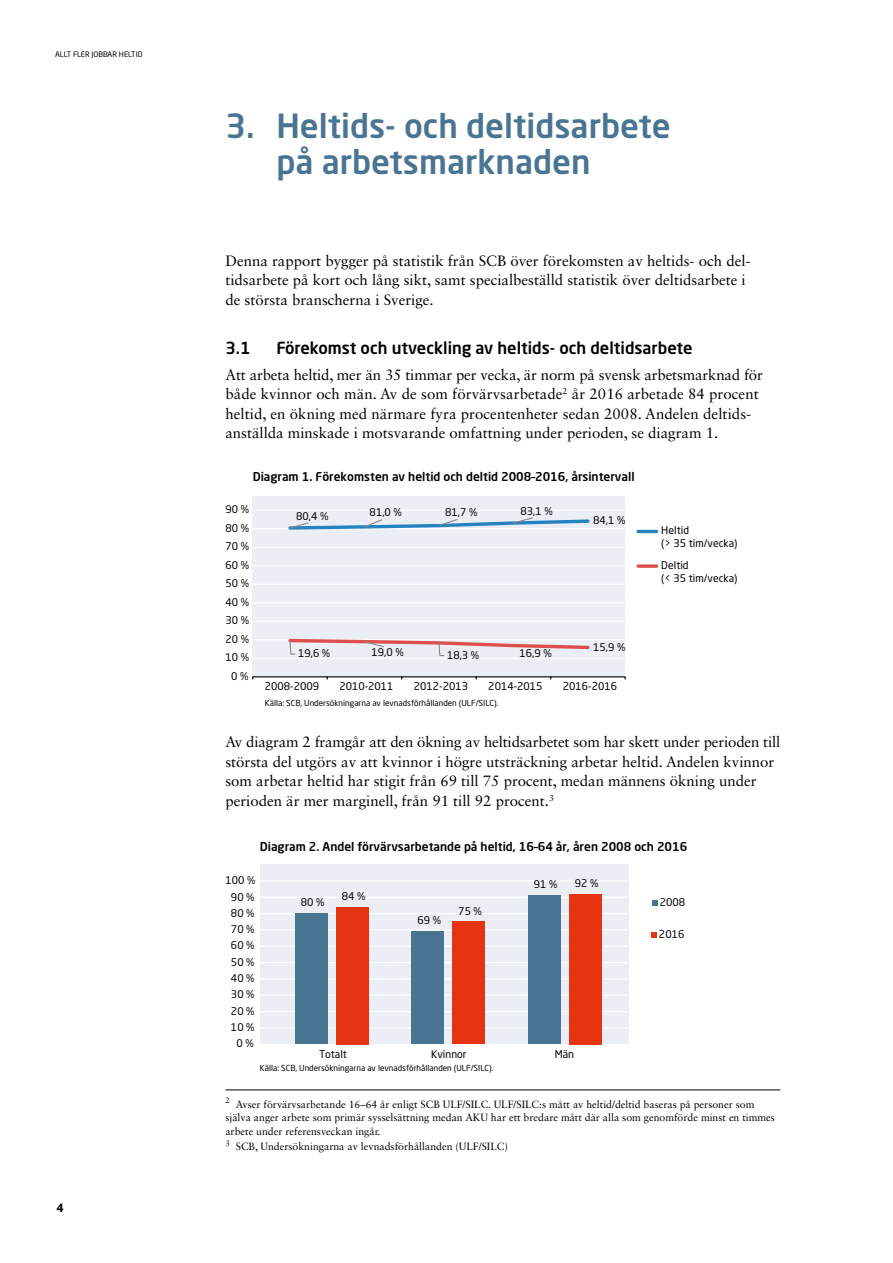
<style>
.page{position:relative;width:893px;height:1263px;background:#fff}
.page>*{position:absolute;margin:0;border:0;box-sizing:border-box;transform-origin:0 0}
.t1{font:500 33px/36px "Neo Sans Pro";color:#497593}
.t2{font:500 16.5px "Neo Sans Pro";color:#000}
.t3{font:15px/19.5px "Sabon LT Std";color:#000}
.t4{font:500 12px "Neo Sans Pro";color:#000}
.t5{font:700 11.25px "Neo Sans Pro";color:#000}
.t6{font:10.5px/13.5px "Sabon LT Std";color:#000}
.t7{font:10.5px/12.6px "Neo Sans Pro";color:#000}
.t8{font:8.25px "Neo Sans Pro";color:#000}
.t9{font:7.5px "Neo Sans Pro";color:#000}
</style>
<div class="page">
<div style="left:253px;top:496px;width:372px;height:181px;background:#ebeff5"></div>
<hr style="left:253px;top:658px;width:372px;height:1px;background:#fff">
<hr style="left:253px;top:639px;width:372px;height:1px;background:#fff">
<hr style="left:253px;top:621px;width:372px;height:1px;background:#fff">
<hr style="left:253px;top:602px;width:372px;height:1px;background:#fff">
<hr style="left:253px;top:584px;width:372px;height:1px;background:#fff">
<hr style="left:253px;top:565px;width:372px;height:1px;background:#fff">
<hr style="left:253px;top:547px;width:372px;height:1px;background:#fff">
<hr style="left:253px;top:528px;width:372px;height:1px;background:#fff">
<hr style="left:253px;top:510px;width:372px;height:1px;background:#fff">
<hr style="left:253px;top:676px;width:372px;height:1px;background:#000">
<svg style="left:288px;top:517px;width:302px;height:13px"></svg>
<svg style="left:288px;top:638px;width:302px;height:19px"></svg>
<hr style="left:638px;top:530px;width:19px;height:3px;background:#2683c2">
<svg style="left:638px;top:564px;width:19px;height:4px"></svg>
<div style="left:260px;top:865px;width:368px;height:179px;background:#ebeff5"></div>
<hr style="left:260px;top:1027px;width:368px;height:1px;background:#fff">
<hr style="left:260px;top:1011px;width:368px;height:1px;background:#fff">
<hr style="left:260px;top:994px;width:368px;height:2px;background:#fff">
<hr style="left:260px;top:978px;width:368px;height:1px;background:#fff">
<hr style="left:260px;top:962px;width:368px;height:1px;background:#fff">
<hr style="left:260px;top:946px;width:368px;height:1px;background:#fff">
<hr style="left:260px;top:929px;width:368px;height:1px;background:#fff">
<hr style="left:260px;top:913px;width:368px;height:1px;background:#fff">
<hr style="left:260px;top:897px;width:368px;height:1px;background:#fff">
<hr style="left:260px;top:880px;width:368px;height:1px;background:#fff">
<div style="left:412px;top:932px;width:32px;height:112px;background:#497593"></div>
<div style="left:295px;top:913px;width:32px;height:131px;background:#497593"></div>
<div style="left:528px;top:896px;width:32px;height:148px;background:#497593"></div>
<div style="left:452px;top:922px;width:33px;height:122px;background:#e63312"></div>
<div style="left:336px;top:907px;width:32px;height:137px;background:#e63312"></div>
<div style="left:569px;top:894px;width:32px;height:150px;background:#e63312"></div>
<svg style="left:653px;top:901px;width:5px;height:5px"></svg>
<svg style="left:652px;top:932px;width:5px;height:5px"></svg>
<hr style="left:225px;top:1090px;width:555px;height:1px;background:#000">
<p class="t9" style="left:55px;top:49px;width:89px">ALLT FLER JOBBAR HELTID</p>
<p class="t5" style="left:56px;top:1200px;width:9px">4</p>
<h1 class="t1" style="left:276px;top:107px;width:396px;text-indent:-51px">3. Heltids- och deltidsarbete på arbetsmarknaden</h1>
<p class="t3" style="left:225px;top:251px;width:527px">Denna rapport bygger på statistik från SCB över förekomsten av heltids- och del&shy;tidsarbete på kort och lång sikt, samt specialbeställd statistik över deltidsarbete i de största branscherna i Sverige.</p>
<p class="t2" style="left:225px;top:337px;width:27px">3.1</p>
<p class="t2" style="left:276px;top:337px;width:418px">Förekomst och utveckling av heltids- och deltidsarbete</p>
<p class="t3" style="left:225px;top:365px;width:539px">Att arbeta heltid, mer än 35 timmar per vecka, är norm på svensk arbetsmarknad för både kvinnor och män. Av de som förvärvsarbetade<sup>2</sup> år 2016 arbetade 84 procent heltid, en ökning med närmare fyra procentenheter sedan 2008. Andelen deltids&shy;anställda minskade i motsvarande omfattning under perioden, se diagram 1.</p>
<p class="t4" style="left:253px;top:469px;width:383px">Diagram 1. Förekomsten av heltid och deltid 2008–2016, årsintervall</p>
<p class="t7" style="left:225px;top:503px;width:25px">90 %</p>
<p class="t7" style="left:225px;top:521px;width:25px">80 %</p>
<p class="t7" style="left:225px;top:540px;width:25px">70 %</p>
<p class="t7" style="left:225px;top:558px;width:25px">60 %</p>
<p class="t7" style="left:225px;top:577px;width:25px">50 %</p>
<p class="t7" style="left:225px;top:595px;width:25px">40 %</p>
<p class="t7" style="left:225px;top:614px;width:25px">30 %</p>
<p class="t7" style="left:225px;top:632px;width:25px">20 %</p>
<p class="t7" style="left:225px;top:651px;width:25px">10 %</p>
<p class="t7" style="left:231px;top:669px;width:19px">0 %</p>
<p class="t7" style="left:296px;top:509px;width:34px">80,4 %</p>
<p class="t7" style="left:370px;top:506px;width:34px">81,0 %</p>
<p class="t7" style="left:445px;top:506px;width:34px">81,7 %</p>
<p class="t7" style="left:520px;top:504px;width:34px">83,1 %</p>
<p class="t7" style="left:593px;top:514px;width:34px">84,1 %</p>
<p class="t7" style="left:298px;top:647px;width:34px">19,6 %</p>
<p class="t7" style="left:372px;top:646px;width:34px">19,0 %</p>
<p class="t7" style="left:447px;top:648px;width:34px">18,3 %</p>
<p class="t7" style="left:520px;top:647px;width:34px">16,9 %</p>
<p class="t7" style="left:593px;top:640px;width:34px">15,9 %</p>
<p class="t7" style="left:265px;top:680px;width:56px">2008-2009</p>
<p class="t7" style="left:339px;top:680px;width:56px">2010-2011</p>
<p class="t7" style="left:414px;top:680px;width:56px">2012-2013</p>
<p class="t7" style="left:563px;top:680px;width:56px">2016-2016</p>
<p class="t7" style="left:488px;top:680px;width:56px">2014-2015</p>
<p class="t7" style="left:661px;top:524px;width:78px">Heltid<br>(&gt; 35 tim/vecka)</p>
<p class="t7" style="left:661px;top:559px;width:78px">Deltid<br>(&lt; 35 tim/vecka)</p>
<p class="t8" style="left:265px;top:698px;width:235px">Källa: SCB, Undersökningarna av levnadsförhållanden (ULF/SILC).</p>
<p class="t3" style="left:225px;top:732px;width:556px">Av diagram 2 framgår att den ökning av heltidsarbetet som har skett under perioden till största del utgörs av att kvinnor i högre utsträckning arbetar heltid. Andelen kvinnor som arbetar heltid har stigit från 69 till 75 procent, medan männens ökning under perioden är mer marginell, från 91 till 92 procent.<sup>3</sup></p>
<p class="t4" style="left:260px;top:839px;width:429px">Diagram 2. Andel förvärvsarbetande på heltid, 16–64 år, åren 2008 och 2016</p>
<p class="t7" style="left:225px;top:874px;width:31px">100 %</p>
<p class="t7" style="left:231px;top:890px;width:25px">90 %</p>
<p class="t7" style="left:231px;top:906px;width:25px">80 %</p>
<p class="t7" style="left:231px;top:923px;width:25px">70 %</p>
<p class="t7" style="left:231px;top:939px;width:25px">60 %</p>
<p class="t7" style="left:231px;top:955px;width:25px">50 %</p>
<p class="t7" style="left:231px;top:972px;width:25px">40 %</p>
<p class="t7" style="left:231px;top:988px;width:25px">30 %</p>
<p class="t7" style="left:231px;top:1004px;width:25px">20 %</p>
<p class="t7" style="left:231px;top:1021px;width:25px">10 %</p>
<p class="t7" style="left:237px;top:1037px;width:19px">0 %</p>
<p class="t7" style="left:301px;top:896px;width:25px">80 %</p>
<p class="t7" style="left:342px;top:889px;width:25px">84 %</p>
<p class="t7" style="left:417px;top:914px;width:25px">69 %</p>
<p class="t7" style="left:458px;top:904px;width:25px">75 %</p>
<p class="t7" style="left:534px;top:878px;width:25px">91 %</p>
<p class="t7" style="left:575px;top:876px;width:25px">92 %</p>
<p class="t7" style="left:319px;top:1047px;width:30px">Totalt</p>
<p class="t7" style="left:431px;top:1047px;width:37px">Kvinnor</p>
<p class="t7" style="left:555px;top:1047px;width:21px">Män</p>
<p class="t8" style="left:260px;top:1063px;width:235px">Källa: SCB, Undersökningarna av levnadsförhållanden (ULF/SILC).</p>
<p class="t7" style="left:660px;top:896px;width:27px">2008</p>
<p class="t7" style="left:659px;top:927px;width:27px">2016</p>
<p class="t6" style="left:225px;top:1097px;width:551px"><sup>2</sup> Avser förvärvsarbetande 16–64 år enligt SCB ULF/SILC. ULF/SILC:s mått av heltid/deltid baseras på personer som själva anger arbete som primär sysselsättning medan AKU har ett bredare mått där alla som genomförde minst en timmes arbete under referensveckan ingår.</p>
<p class="t6" style="left:225px;top:1140px;width:284px"><sup>3</sup> SCB, Undersökningarna av levnadsförhållanden (ULF/SILC)</p>
</div>
